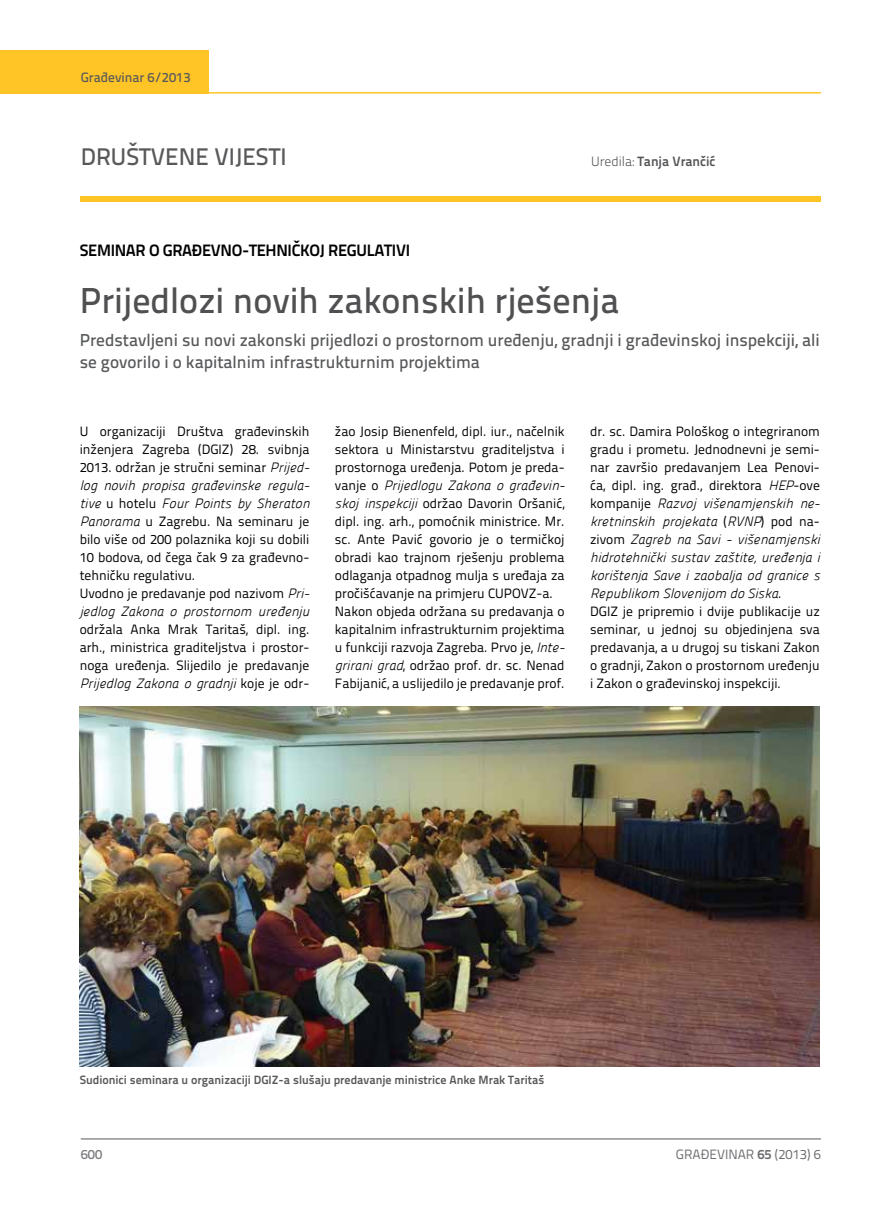
<style>
.page{position:relative;width:872px;height:1212px;background:#fff}
.page>*{position:absolute;margin:0;border:0;box-sizing:border-box;transform-origin:0 0}
.t1{font:500 36px "Titillium Text 22 L";color:#505052}
.t2{font:500 24px "Titillium Text 22 L";color:#58595b}
.t3{font:500 17.25px/22.5px "Titillium Text 22 L";color:#58595b}
.t4{font:700 16.5px "Titillium Text 22 L";letter-spacing:-.02em;color:#000}
.t5{font:13.5px/18px "Titillium Text 22 L";color:#000;text-align:justify}
.t6{font:italic 13.5px/18px "Panefresco 250 wt";color:#000}
.t7{font:700 13.5px "Titillium Text 22 L";color:#565659}
.t8{font:13.5px "Titillium Text 22 L";color:#6d6e71}
.t9{font:500 13.5px "Titillium Text 22 L";color:#58595b}
.t10{font:500 13.5px "Titillium Text 22 L";color:#797a7d}
.t11{font:700 12px "Titillium Text 22 L";color:#58595b}
.s1{font-weight:300}
.s2{font-family:"Panefresco 250 wt";font-style:italic}
.s3{font-family:"Titillium Text 22 L";font-style:normal}
.s4{font-weight:700}
</style>
<div class="page">
<hr style="left:81px;top:1139px;width:740px;height:1px;background:#58595b">
<hr style="left:208px;top:92px;width:613px;height:2px;background:#ffc425">
<div style="left:0;top:50px;width:208px;height:44px;background:#ffc425"></div>
<div style="left:81px;top:196px;width:740px;height:6px;background:#ffc425"></div>
<img style="left:80px;top:706px;width:740px;height:360px">
<p class="t9" style="left:81px;top:67px;width:111px">Građevinar 6/2013</p>
<h2 class="t2" style="left:81px;top:138px;width:207px">DRUŠTVENE VIJESTI</h2>
<p class="t7" style="left:591px;top:150px;width:126px"><span class="s1">Uredila:</span> Tanja Vrančić</p>
<p class="t4" style="left:80px;top:237px;width:332px">SEMINAR O GRAĐEVNO-TEHNIČKOJ REGULATIVI</p>
<h1 class="t1" style="left:80px;top:273px;width:541px">Prijedlozi novih zakonskih rješenja</h1>
<p class="t3" style="left:80px;top:327px;width:741px">Predstavljeni su novi zakonski prijedlozi o prostornom uređenju, gradnji i građevinskoj inspekciji, ali se govorilo i o kapitalnim infrastrukturnim projektima</p>
<p class="t5" style="left:80px;top:421px;width:231px">U organizaciji Društva građevinskih inženjera Zagreba (DGIZ) 28. svibnja 2013. održan je stručni seminar <span class="s2">Prijed-</span></p>
<p class="t6" style="left:80px;top:475px;width:231px">log novih propisa građevinske regula&shy;tive <span class="s3">u hotelu</span> Four Points by Sheraton</p>
<p class="t5" style="left:80px;top:511px;width:231px;text-align:left"><span class="s2">Panorama</span> u Zagrebu. Na seminaru je bilo više od 200 polaznika koji su dobili 10 bodova, od čega čak 9 za građevno&shy;tehničku regulativu.<br>Uvodno je predavanje pod nazivom <span class="s2">Pri-</span></p>
<p class="t6" style="left:80px;top:601px;width:231px">jedlog Zakona o prostornom uređenju</p>
<p class="t5" style="left:80px;top:619px;width:231px">održala Anka Mrak Taritaš, dipl. ing. arh., ministrica graditeljstva i prostor&shy;noga uređenja. Slijedilo je predavanje</p>
<p class="t6" style="left:80px;top:673px;width:231px">Prijedlog Zakona o gradnji <span class="s3">koje je odr-</span></p>
<p class="t5" style="left:335px;top:421px;width:231px">žao Josip Bienenfeld, dipl. iur., načelnik sektora u Ministarstvu graditeljstva i prostornoga uređenja. Potom je preda-</p>
<p class="t6" style="left:335px;top:475px;width:231px"><span class="s3">vanje o</span> Prijedlogu Zakona o građevin-</p>
<p class="t5" style="left:335px;top:493px;width:231px;text-align:left"><span class="s2">skoj inspekciji</span> održao Davorin Oršanić, dipl. ing. arh., pomoćnik ministrice. Mr. sc. Ante Pavić govorio je o termičkoj obradi kao trajnom rješenju problema odlaganja otpadnog mulja s uređaja za pročišćavanje na primjeru CUPOVZ-a.<br>Nakon objeda održana su predavanja o kapitalnim infrastrukturnim projektima u funkciji razvoja Zagreba. Prvo je, <span class="s2">Inte&shy;grirani grad</span>, održao prof. dr. sc. Nenad Fabijanić, a uslijedilo je predavanje prof.</p>
<p class="t5" style="left:590px;top:421px;width:231px">dr. sc. Damira Pološkog o integriranom gradu i prometu. Jednodnevni je semi&shy;nar završio predavanjem Lea Penovi&shy;ća, dipl. ing. građ., direktora <span class="s2">HEP</span>-ove</p>
<p class="t6" style="left:590px;top:493px;width:231px;text-align:justify"><span class="s3">kompanije</span> Razvoj višenamjenskih ne&shy;kretninskih projekata <span class="s3">(</span>RVNP<span class="s3">) pod na&shy;zivom</span> Zagreb na Savi - višenamjenski hidrotehnički sustav zaštite, uređenja i korištenja Save i zaobalja od granice s Republikom Slovenijom do Siska<span class="s3">.</span></p>
<p class="t5" style="left:590px;top:601px;width:231px">DGIZ je pripremio i dvije publikacije uz seminar, u jednoj su objedinjena sva predavanja, a u drugoj su tiskani Zakon o gradnji, Zakon o prostornom uređenju i Zakon o građevinskoj inspekciji.</p>
<p class="t11" style="left:80px;top:1071px;width:466px">Sudionici seminara u organizaciji DGIZ-a slušaju predavanje ministrice Anke Mrak Taritaš</p>
<p class="t10" style="left:81px;top:1144px;width:23px">600</p>
<p class="t8" style="left:676px;top:1144px;width:146px">GRAĐEVINAR <span class="s4">65</span> (2013) 6</p>
</div>
